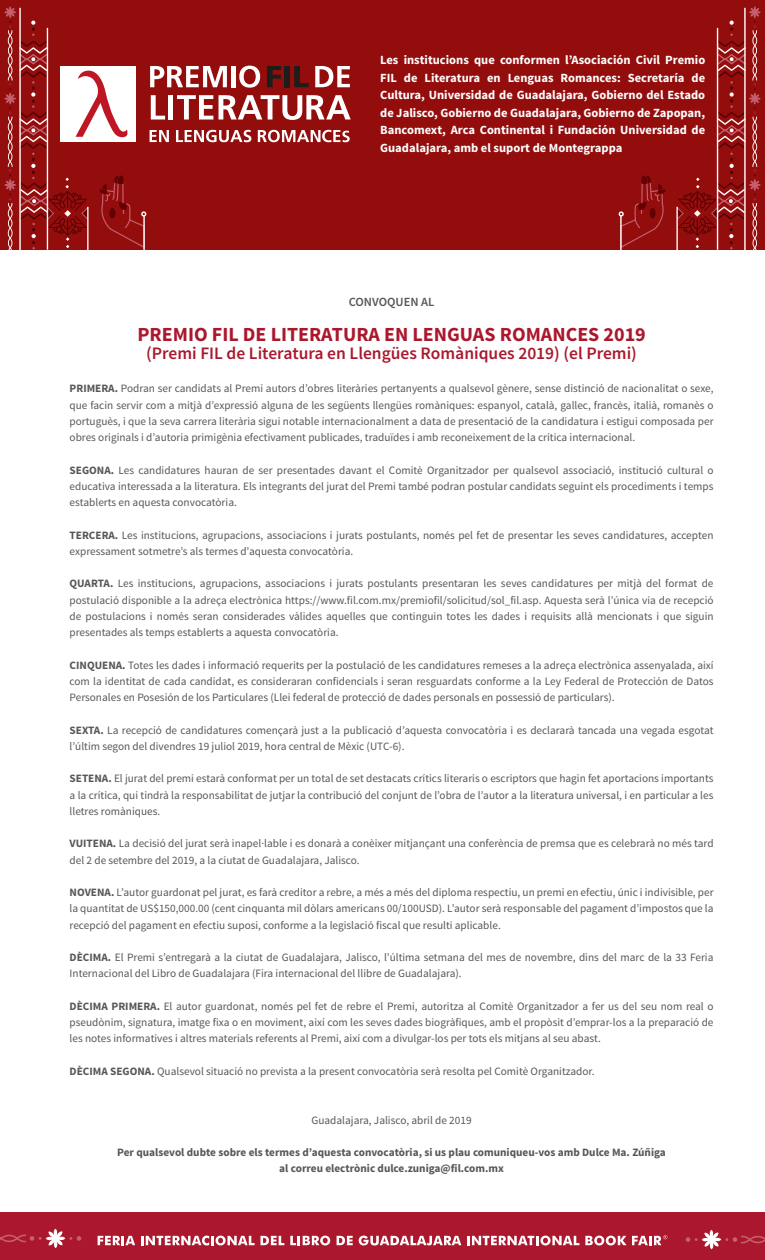
<style>
.page{position:relative;width:765px;height:1260px;background:#fff}
.page>*{position:absolute;margin:0;border:0;box-sizing:border-box;transform-origin:0 0}
.t1{font:700 20px "Source Sans Pro";color:#ab182d}
.t2{font:600 17.5px "Source Sans Pro";color:#ab182d}
.t3{font:700 12.5px/17.5px "Source Sans Pro";color:#fff;text-align:justify}
.t4{font:600 12.5px "Source Sans Pro";color:#575756}
.t5{font:11.25px/16.2px "Source Sans Pro";color:#575756;text-align:justify}
.t6{font:700 11.25px/16.2px "Source Sans Pro";color:#575756;text-align:center}
.s1{font-weight:700}
</style>
<div class="page">
<div style="left:0;top:0;width:765px;height:250px;background:#940d0d"></div>
<div style="left:0;top:1213px;width:765px;height:47px;background:#ab182d"></div>
<svg style="left:98px;top:1236px;width:37px;height:9px"></svg>
<svg style="left:141px;top:1236px;width:114px;height:9px"></svg>
<svg style="left:261px;top:1236px;width:23px;height:9px"></svg>
<svg style="left:290px;top:1236px;width:40px;height:9px"></svg>
<svg style="left:337px;top:1236px;width:16px;height:9px"></svg>
<svg style="left:359px;top:1236px;width:102px;height:9px"></svg>
<svg style="left:467px;top:1236px;width:112px;height:9px"></svg>
<svg style="left:585px;top:1235px;width:82px;height:10px"></svg>
<svg style="left:0;top:1229px;width:81px;height:19px"></svg>
<svg style="left:686px;top:1230px;width:79px;height:19px"></svg>
<svg style="left:4px;top:6px;width:347px;height:244px"></svg>
<svg style="left:619px;top:176px;width:46px;height:71px"></svg>
<hr style="left:620px;top:215px;width:2px;height:36px;background:#fff">
<hr style="left:676px;top:207px;width:2px;height:44px;background:#fff">
<svg style="left:677px;top:6px;width:84px;height:244px"></svg>
<p class="t3" style="left:380px;top:52px;width:327px">Les institucions que conformen l’Asociación Civil Premio FIL de Literatura en Lenguas Romances: Secretaría de Cultura, Universidad de Guadalajara, Gobierno del Estado de Jalisco, Gobierno de Guadalajara, Gobierno de Zapopan, Bancomext, Arca Continental i Fundación Universidad de Guadalajara, amb el suport de Montegrappa</p>
<p class="t4" style="left:349px;top:294px;width:87px">CONVOQUEN AL</p>
<h1 class="t1" style="left:137px;top:322px;width:510px">PREMIO FIL DE LITERATURA EN LENGUAS ROMANCES 2019</h1>
<h2 class="t2" style="left:146px;top:342px;width:492px">(Premi FIL de Literatura en Llengües Romàniques 2019) (el Premi)</h2>
<p class="t5" style="left:70px;top:381px;width:646px"><span class="s1">PRIMERA.</span> Podran ser candidats al Premi autors d’obres literàries pertanyents a qualsevol gènere, sense distinció de nacionalitat o sexe, que facin servir com a mitjà d’expressió alguna de les següents llengües romàniques: espanyol, català, gallec, francès, italià, romanès o portuguès, i que la seva carrera literària sigui notable internacionalment a data de presentació de la candidatura i estigui composada per obres originals i d’autoria primigènia efectivament publicades, traduïdes i amb reconeixement de la crítica internacional.</p>
<p class="t5" style="left:70px;top:462px;width:646px"><span class="s1">SEGONA.</span> Les candidatures hauran de ser presentades davant el Comitè Organitzador per qualsevol associació, institució cultural o educativa interessada a la literatura. Els integrants del jurat del Premi també podran postular candidats seguint els procediments i temps establerts en aquesta convocatòria.</p>
<p class="t5" style="left:70px;top:527px;width:645px"><span class="s1">TERCERA.</span> Les institucions, agrupacions, associacions i jurats postulants, només pel fet de presentar les seves candidatures, accepten expressament sotmetre’s als termes d’aquesta convocatòria.</p>
<p class="t5" style="left:70px;top:576px;width:646px"><span class="s1">QUARTA.</span> Les institucions, agrupacions, associacions i jurats postulants presentaran les seves candidatures per mitjà del format de postulació disponible a la adreça electrònica https://www.fil.com.mx/premiofil/solicitud/sol_fil.asp. Aquesta serà l’única via de recepció de postulacions i només seran considerades vàlides aquelles que continguin totes les dades i requisits allà mencionats i que siguin presentades als temps establerts a aquesta convocatòria.</p>
<p class="t5" style="left:70px;top:657px;width:646px"><span class="s1">CINQUENA.</span> Totes les dades i informació requerits per la postulació de les candidatures remeses a la adreça electrònica assenyalada, així com la identitat de cada candidat, es consideraran confidencials i seran resguardats conforme a la Ley Federal de Protección de Datos Personales en Posesión de los Particulares (Llei federal de protecció de dades personals en possessió de particulars).</p>
<p class="t5" style="left:70px;top:722px;width:646px"><span class="s1">SEXTA.</span> La recepció de candidatures començarà just a la publicació d’aquesta convocatòria i es declararà tancada una vegada esgotat l’últim segon del divendres 19 juliol 2019, hora central de Mèxic (UTC-6).</p>
<p class="t5" style="left:70px;top:771px;width:646px"><span class="s1">SETENA.</span> El jurat del premi estarà conformat per un total de set destacats crítics literaris o escriptors que hagin fet aportacions importants a la crítica, qui tindrà la responsabilitat de jutjar la contribució del conjunt de l’obra de l’autor a la literatura universal, i en particular a les lletres romàniques.</p>
<p class="t5" style="left:70px;top:836px;width:646px"><span class="s1">VUITENA.</span> La decisió del jurat serà inapel·lable i es donarà a conèixer mitjançant una conferència de premsa que es celebrarà no més tard del 2 de setembre del 2019, a la ciutat de Guadalajara, Jalisco.</p>
<p class="t5" style="left:70px;top:884px;width:645px"><span class="s1">NOVENA.</span> L’autor guardonat pel jurat, es farà creditor a rebre, a més a més del diploma respectiu, un premi en efectiu, únic i indivisible, per la quantitat de US$150,000.00 (cent cinquanta mil dòlars americans 00/100USD). L’autor serà responsable del pagament d’impostos que la recepció del pagament en efectiu suposi, conforme a la legislació fiscal que resulti aplicable.</p>
<p class="t5" style="left:70px;top:949px;width:645px"><span class="s1">DÈCIMA.</span> El Premi s’entregarà a la ciutat de Guadalajara, Jalisco, l’última setmana del mes de novembre, dins del marc de la 33 Feria<br>Internacional del Libro de Guadalajara (Fira internacional del llibre de Guadalajara).</p>
<p class="t5" style="left:70px;top:998px;width:645px"><span class="s1">DÈCIMA PRIMERA.</span> El autor guardonat, només pel fet de rebre el Premi, autoritza al Comitè Organitzador a fer us del seu nom real o pseudònim, signatura, imatge fixa o en moviment, així com les seves dades biogràfiques, amb el propòsit d’emprar-los a la preparació de les notes informatives i altres materials referents al Premi, així com a divulgar-los per tots els mitjans al seu abast.</p>
<p class="t5" style="left:70px;top:1063px;width:526px"><span class="s1">DÈCIMA SEGONA.</span> Qualsevol situació no prevista a la present convocatòria serà resolta pel Comitè Organitzador.</p>
<p class="t5" style="left:312px;top:1112px;width:162px">Guadalajara, Jalisco, abril de 2019</p>
<p class="t6" style="left:117px;top:1145px;width:550px">Per qualsevol dubte sobre els termes d’aquesta convocatòria, si us plau comuniqueu-vos amb Dulce Ma. Zúñiga al correu electrònic dulce.zuniga@fil.com.mx</p>
</div>
